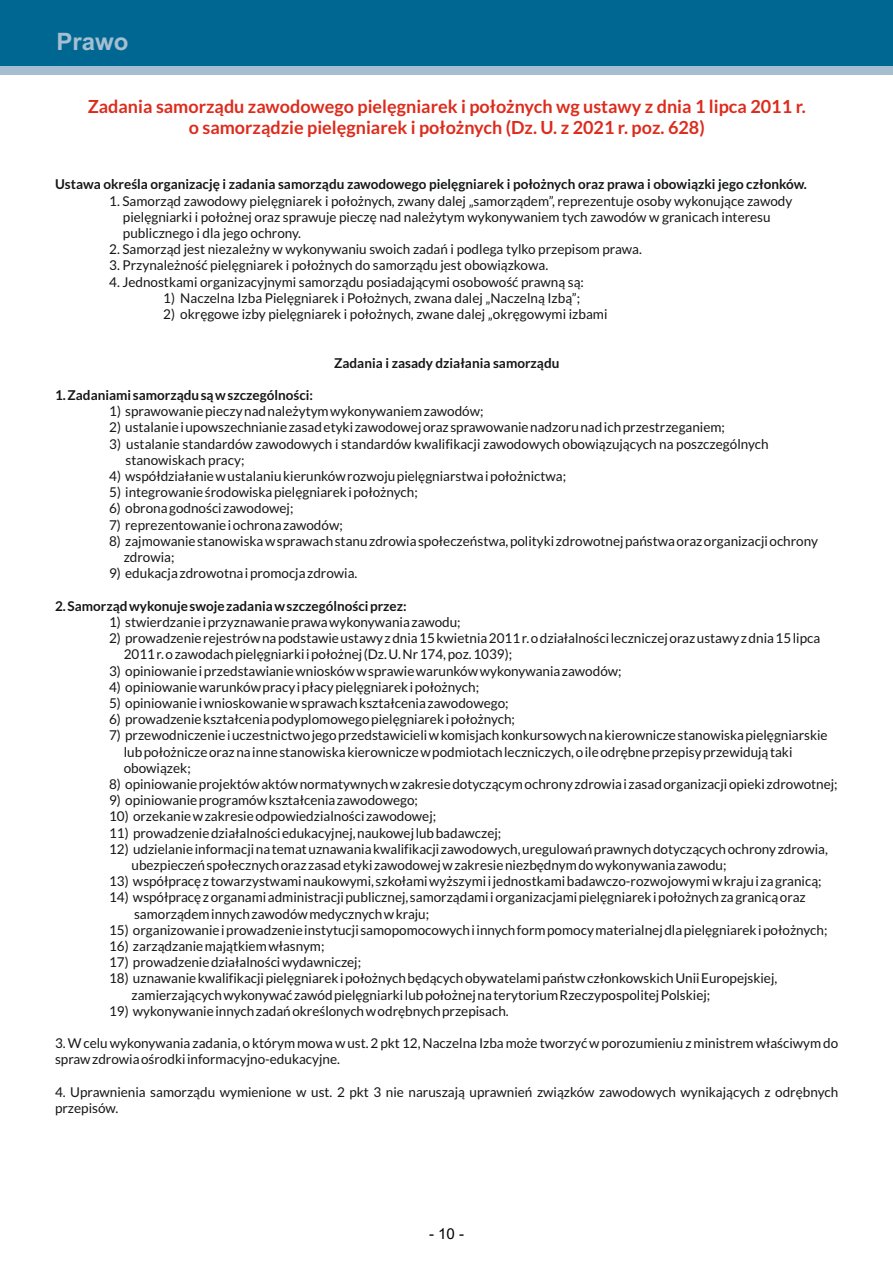
<style>
.page{position:relative;width:893px;height:1262px;background:#fff}
.page>*{position:absolute;margin:0;border:0;box-sizing:border-box;transform-origin:0 0}
.t1{font:700 24px "Arial";color:#a5bfd1}
.t2{font:700 18px/21.6px "Lato";color:#dd2b1c;text-align:center}
.t3{font:15px "Arial Unicode MS";color:#000}
.t4{font:13.5px/16.2px "Lato";color:#151616}
.t5{font:700 13.5px "Lato";color:#151616}
</style>
<div class="page">
<div style="left:0;top:0;width:893px;height:66px;background:#006792"></div>
<div style="left:0;top:66px;width:893px;height:9px;background:#a5bfd1"></div>
<h1 class="t1" style="left:57px;top:33px;width:74px">Prawo</h1>
<h2 class="t2" style="left:88px;top:96px;width:719px">Zadania samorządu zawodowego pielęgniarek i położnych wg ustawy z dnia 1 lipca 2011 r. o samorządzie pielęgniarek i położnych (Dz. U. z 2021 r. poz. 628)</h2>
<p class="t5" style="left:55px;top:178px;width:753px">Ustawa określa organizację i zadania samorządu zawodowego pielęgniarek i położnych oraz prawa i obowiązki jego członków.</p>
<p class="t4" style="left:123px;top:193px;width:671px;text-indent:-14px">1. Samorząd zawodowy pielęgniarek i położnych, zwany dalej „samorządem”, reprezentuje osoby wykonujące zawody pielęgniarki i położnej oraz sprawuje pieczę nad należytym wykonywaniem tych zawodów w granicach interesu publicznego i dla jego ochrony.</p>
<p class="t4" style="left:109px;top:242px;width:534px">2. Samorząd jest niezależny w wykonywaniu swoich zadań i podlega tylko przepisom prawa.</p>
<p class="t4" style="left:109px;top:258px;width:440px">3. Przynależność pielęgniarek i położnych do samorządu jest obowiązkowa.</p>
<p class="t4" style="left:109px;top:274px;width:476px">4. Jednostkami organizacyjnymi samorządu posiadającymi osobowość prawną są:</p>
<p class="t4" style="left:163px;top:290px;width:418px">1) Naczelna Izba Pielęgniarek i Położnych, zwana dalej „Naczelną Izbą”;</p>
<p class="t4" style="left:163px;top:307px;width:446px">2) okręgowe izby pielęgniarek i położnych, zwane dalej „okręgowymi izbami</p>
<p class="t5" style="left:334px;top:357px;width:227px">Zadania i zasady działania samorządu</p>
<p class="t5" style="left:55px;top:389px;width:259px">1. Zadaniami samorządu są w szczególności:</p>
<p class="t4" style="left:109px;top:404px;width:376px">1) sprawowanie pieczy nad należytym wykonywaniem zawodów;</p>
<p class="t4" style="left:109px;top:420px;width:617px">2) ustalanie i upowszechnianie zasad etyki zawodowej oraz sprawowanie nadzoru nad ich przestrzeganiem;</p>
<p class="t4" style="left:125px;top:436px;width:644px;text-indent:-16px">3) ustalanie standardów zawodowych i standardów kwalifikacji zawodowych obowiązujących na poszczególnych stanowiskach pracy;</p>
<p class="t4" style="left:109px;top:469px;width:458px">4) współdziałanie w ustalaniu kierunków rozwoju pielęgniarstwa i położnictwa;</p>
<p class="t4" style="left:109px;top:485px;width:310px">5) integrowanie środowiska pielęgniarek i położnych;</p>
<p class="t4" style="left:109px;top:501px;width:186px">6) obrona godności zawodowej;</p>
<p class="t4" style="left:109px;top:517px;width:235px">7) reprezentowanie i ochrona zawodów;</p>
<p class="t4" style="left:124px;top:533px;width:695px;text-indent:-15px">8) zajmowanie stanowiska w sprawach stanu zdrowia społeczeństwa, polityki zdrowotnej państwa oraz organizacji ochrony zdrowia;</p>
<p class="t4" style="left:109px;top:566px;width:250px">9) edukacja zdrowotna i promocja zdrowia.</p>
<p class="t5" style="left:55px;top:600px;width:353px">2. Samorząd wykonuje swoje zadania w szczególności przez:</p>
<p class="t4" style="left:109px;top:614px;width:353px">1) stwierdzanie i przyznawanie prawa wykonywania zawodu;</p>
<p class="t4" style="left:124px;top:631px;width:698px;text-indent:-15px">2) prowadzenie rejestrów na podstawie ustawy z dnia 15 kwietnia 2011 r. o działalności leczniczej oraz ustawy z dnia 15 lipca<br>2011 r. o zawodach pielęgniarki i położnej (Dz. U. Nr 174, poz. 1039);</p>
<p class="t4" style="left:109px;top:663px;width:514px">3) opiniowanie i przedstawianie wniosków w sprawie warunków wykonywania zawodów;</p>
<p class="t4" style="left:109px;top:679px;width:371px">4) opiniowanie warunków pracy i płacy pielęgniarek i położnych;</p>
<p class="t4" style="left:109px;top:695px;width:401px">5) opiniowanie i wnioskowanie w sprawach kształcenia zawodowego;</p>
<p class="t4" style="left:109px;top:712px;width:407px">6) prowadzenie kształcenia podyplomowego pielęgniarek i położnych;</p>
<p class="t4" style="left:124px;top:728px;width:705px;text-indent:-15px">7) przewodniczenie i uczestnictwo jego przedstawicieli w komisjach konkursowych na kierownicze stanowiska pielęgniarskie lub położnicze oraz na inne stanowiska kierownicze w podmiotach leczniczych, o ile odrębne przepisy przewidują taki obowiązek;</p>
<p class="t4" style="left:109px;top:776px;width:730px">8) opiniowanie projektów aktów normatywnych w zakresie dotyczącym ochrony zdrowia i zasad organizacji opieki zdrowotnej;</p>
<p class="t4" style="left:109px;top:793px;width:310px">9) opiniowanie programów kształcenia zawodowego;</p>
<p class="t4" style="left:109px;top:809px;width:328px">10) orzekanie w zakresie odpowiedzialności zawodowej;</p>
<p class="t4" style="left:109px;top:825px;width:393px">11) prowadzenie działalności edukacyjnej, naukowej lub badawczej;</p>
<p class="t4" style="left:131px;top:841px;width:698px;text-indent:-22px">12) udzielanie informacji na temat uznawania kwalifikacji zawodowych, uregulowań prawnych dotyczących ochrony zdrowia, ubezpieczeń społecznych oraz zasad etyki zawodowej w zakresie niezbędnym do wykonywania zawodu;</p>
<p class="t4" style="left:109px;top:874px;width:714px">13) współpracę z towarzystwami naukowymi, szkołami wyższymi i jednostkami badawczo-rozwojowymi w kraju i za granicą;</p>
<p class="t4" style="left:134px;top:890px;width:673px;text-indent:-25px">14) współpracę z organami administracji publicznej, samorządami i organizacjami pielęgniarek i położnych za granicą oraz samorządem innych zawodów medycznych w kraju;</p>
<p class="t4" style="left:109px;top:922px;width:720px">15) organizowanie i prowadzenie instytucji samopomocowych i innych form pomocy materialnej dla pielęgniarek i położnych;</p>
<p class="t4" style="left:109px;top:938px;width:217px">16) zarządzanie majątkiem własnym;</p>
<p class="t4" style="left:109px;top:955px;width:253px">17) prowadzenie działalności wydawniczej;</p>
<p class="t4" style="left:131px;top:971px;width:647px;text-indent:-22px">18) uznawanie kwalifikacji pielęgniarek i położnych będących obywatelami państw członkowskich Unii Europejskiej, zamierzających wykonywać zawód pielęgniarki lub położnej na terytorium Rzeczypospolitej Polskiej;</p>
<p class="t4" style="left:109px;top:1003px;width:401px">19) wykonywanie innych zadań określonych w odrębnych przepisach.</p>
<p class="t4" style="left:55px;top:1036px;width:784px">3. W celu wykonywania zadania, o którym mowa w ust. 2 pkt 12, Naczelna Izba może tworzyć w porozumieniu z ministrem właściwym do spraw zdrowia ośrodki informacyjno-edukacyjne.</p>
<p class="t4" style="left:55px;top:1084px;width:784px">4. Uprawnienia samorządu wymienione w ust. 2 pkt 3 nie naruszają uprawnień związków zawodowych wynikających z odrębnych przepisów.</p>
<p class="t3" style="left:429px;top:1228px;width:37px">- 10 -</p>
</div>
